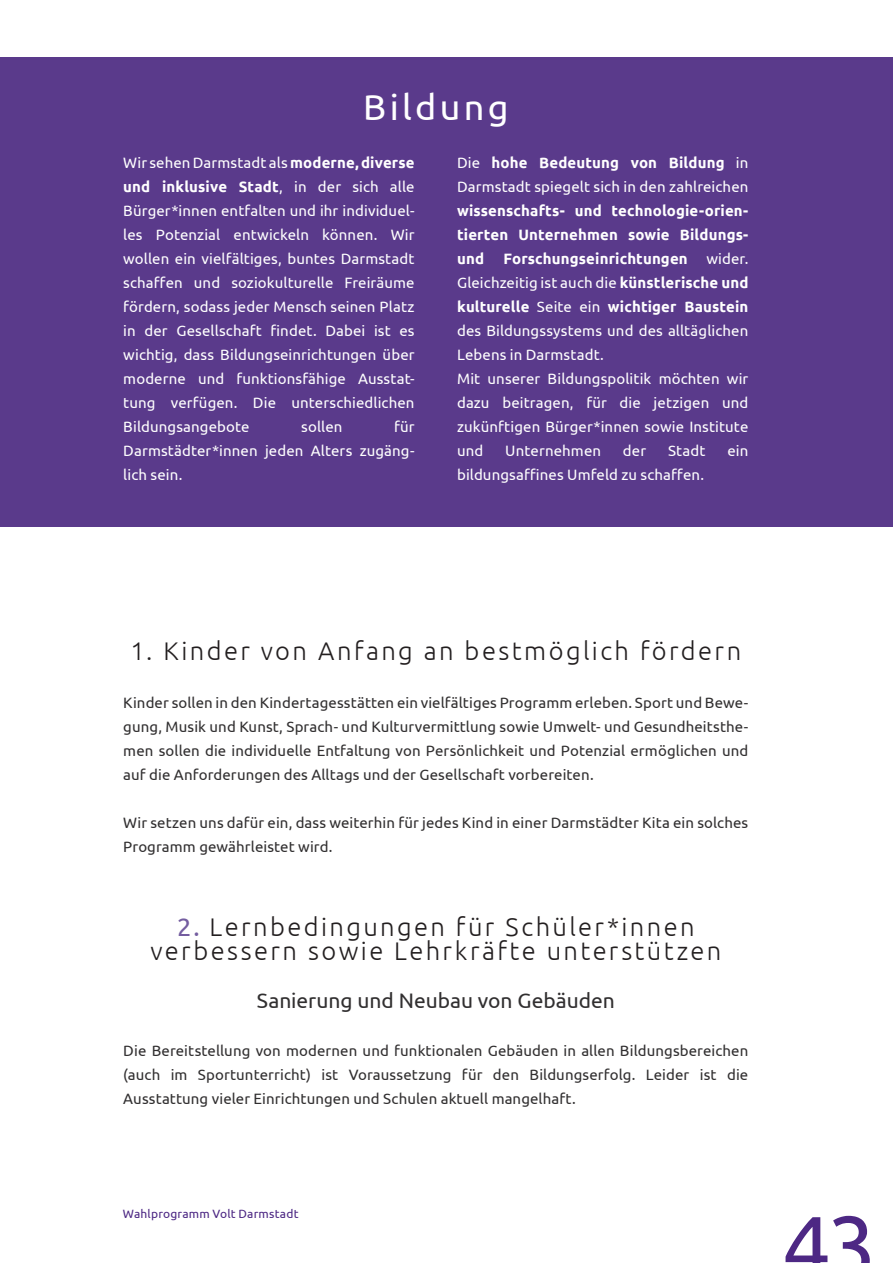
<style>
.page{position:relative;width:893px;height:1263px;background:#fff}
.page>*{position:absolute;margin:0;border:0;box-sizing:border-box;transform-origin:0 0}
.t1{font:87px "Ubuntu";color:#4d2884}
.LilaInfoboxÜberschri{font:36px "Ubuntu";letter-spacing:.095em;color:#fff}
.Themenüberschrift_Nu{font:300 25.5px/24px "Ubuntu";letter-spacing:.095em;color:#231f20;text-align:center}
.Fließtext{font:21px "Ubuntu";letter-spacing:-.005em;color:#312f30}
.Fießtext_-_weiß__zwe{font:15px/24px "Ubuntu";letter-spacing:.005em;color:#fff;text-align:justify}
.Fließtext-2{font:15px/24px "Ubuntu";letter-spacing:.005em;color:#312f30;text-align:justify}
.Fießtext_-_weiß__zwe-2{font:700 15px/24px "Ubuntu";letter-spacing:.01em;color:#fff;text-align:justify}
.t2{font:12px "Ubuntu";letter-spacing:.015em;color:#4d2884}
.s1{font-weight:700}
.s2{font-weight:400}
.s3{font-weight:400;color:#745da0}
</style>
<div class="page">
<div style="left:0;top:57px;width:893px;height:470px;background:#5a3a8b"></div>
<p class="LilaInfoboxÜberschri" style="left:363px;top:85px;width:147px">Bildung</p>
<p class="Fießtext_-_weiß__zwe" style="left:123px;top:150px;width:293px">Wir sehen Darmstadt als <span class="s1">moderne, diverse und inklusive Stadt</span>, in der sich alle Bürger*innen entfalten und ihr individuel&shy;les Potenzial entwickeln können. Wir wollen ein vielfältiges, buntes Darmstadt schaffen und soziokulturelle Freiräume fördern, sodass jeder Mensch seinen Platz in der Gesellschaft findet. Dabei ist es wichtig, dass Bildungseinrichtungen über moderne und funktionsfähige Ausstat&shy;tung verfügen. Die unterschiedlichen Bildungsangebote</p>
<p class="Fießtext_-_weiß__zwe-2" style="left:457px;top:150px;width:293px"><span class="s2">Die</span> hohe Bedeutung von Bildung <span class="s2">in Darmstadt spiegelt sich in den zahlreichen </span>wissenschafts- und technologie-orien&shy;tierten Unternehmen sowie Bildungs&shy;und</p>
<p class="Fießtext_-_weiß__zwe" style="left:457px;top:246px;width:293px;text-indent:46px"><span class="s1">Forschungseinrichtungen</span> wider.<br>Gleichzeitig ist auch die <span class="s1">künstlerische und kulturelle</span> Seite ein <span class="s1">wichtiger Baustein </span>des Bildungssystems und des alltäglichen Lebens in Darmstadt.</p>
<p class="Fießtext_-_weiß__zwe" style="left:457px;top:366px;width:293px">Mit unserer Bildungspolitik möchten wir dazu beitragen, für die jetzigen und zukünftigen Bürger*innen sowie Institute und</p>
<p class="Fießtext_-_weiß__zwe" style="left:123px;top:414px;width:293px;text-indent:271px">für Darmstädter*innen jeden Alters zugäng&shy;lich sein.</p>
<p class="Fießtext_-_weiß__zwe" style="left:301px;top:414px;width:43px">sollen</p>
<p class="Fießtext_-_weiß__zwe" style="left:505px;top:438px;width:97px">Unternehmen</p>
<p class="Fießtext_-_weiß__zwe" style="left:623px;top:438px;width:25px">der</p>
<p class="Fießtext_-_weiß__zwe" style="left:668px;top:438px;width:39px">Stadt</p>
<p class="Fießtext_-_weiß__zwe" style="left:727px;top:438px;width:22px">ein</p>
<p class="Fießtext_-_weiß__zwe" style="left:457px;top:462px;width:248px">bildungsaffines Umfeld zu schaffen.</p>
<p class="Themenüberschrift_Nu" style="left:131px;top:638px;width:612px">1. Kinder von Anfang an bestmöglich fördern</p>
<p class="Fließtext-2" style="left:123px;top:690px;width:627px">Kinder sollen in den Kindertagesstätten ein vielfältiges Programm erleben. Sport und Bewe&shy;gung, Musik und Kunst, Sprach- und Kulturvermittlung sowie Umwelt- und Gesundheitsthe&shy;men sollen die individuelle Entfaltung von Persönlichkeit und Potenzial ermöglichen und auf die Anforderungen des Alltags und der Gesellschaft vorbereiten.</p>
<p class="Fließtext-2" style="left:123px;top:810px;width:626px">Wir setzen uns dafür ein, dass weiterhin für jedes Kind in einer Darmstädter Kita ein solches<br>Programm gewährleistet wird.</p>
<p class="Themenüberschrift_Nu" style="left:150px;top:914px;width:572px"><span class="s3">2.</span> Lernbedingungen für Schüler*innen verbessern sowie Lehrkräfte unterstützen</p>
<p class="Fließtext" style="left:257px;top:987px;width:359px">Sanierung und Neubau von Gebäuden</p>
<p class="Fließtext-2" style="left:123px;top:1038px;width:627px">Die Bereitstellung von modernen und funktionalen Gebäuden in allen Bildungsbereichen (auch im Sportunterricht) ist Voraussetzung für den Bildungserfolg. Leider ist die Ausstattung vieler Einrichtungen und Schulen aktuell mangelhaft.</p>
<p class="t2" style="left:123px;top:1206px;width:177px">Wahlprogramm Volt Darmstadt</p>
<h1 class="t1" style="left:782px;top:1194px;width:96px">43</h1>
</div>
